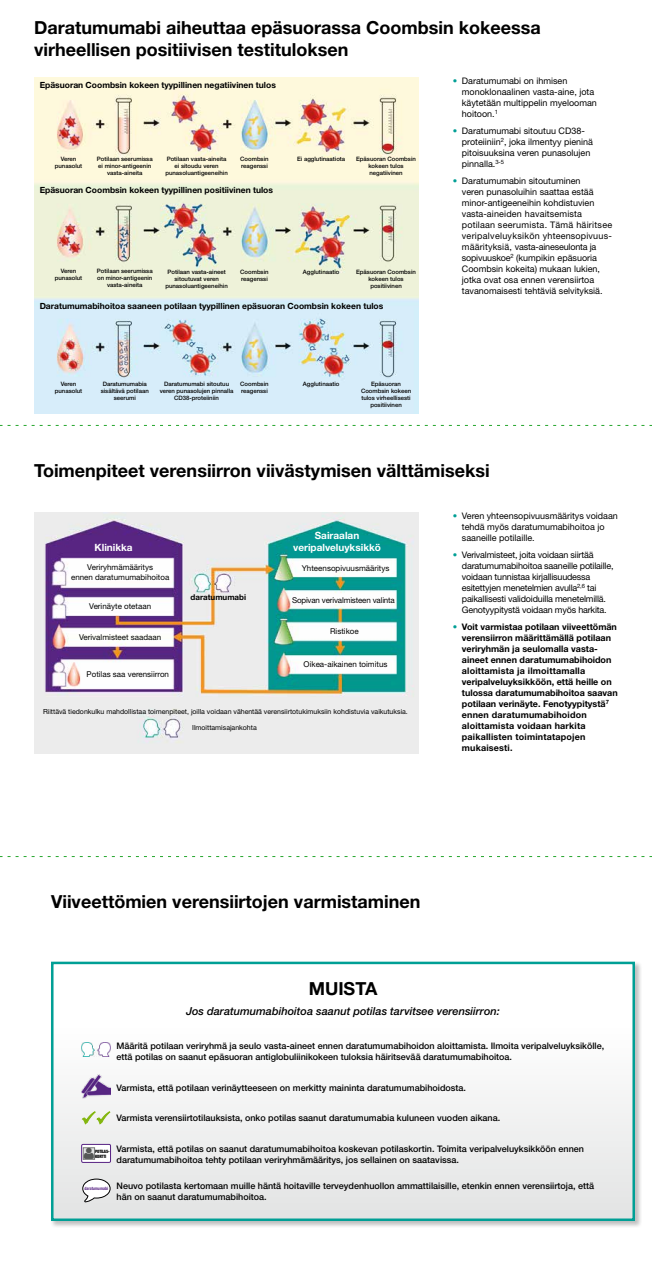
<style>
.page{position:relative;width:652px;height:1282px;background:#fff}
.page>*{position:absolute;margin:0;border:0;box-sizing:border-box;transform-origin:0 0}
.t1{font:700 18px/22px "Helvetica Neue LT Std";color:#000}
.t2{font:italic 500 11px "Helvetica Neue LT Std";color:#000}
.t3{font:700 10px/12px "Helvetica Neue LT Std";color:#fff;text-align:center}
.t4{font:500 9px/11px "Helvetica Neue LT Std";color:#000}
.t5{font:9px/11px "Helvetica Neue LT Std";color:#000}
.t6{font:700 9px/11px "Helvetica Neue LT Std";color:#000}
.t7{font:9px/11px "Helvetica Neue LT Std";letter-spacing:-.02em;color:#000}
.t8{font:700 8.5px "Helvetica Neue LT Std";color:#000}
.t9{font:8px/9.6px "Helvetica Neue LT Std";color:#000;text-align:center}
.t10{font:8px "Helvetica Neue LT Std";letter-spacing:-.02em;color:#000}
.t11{font:700 8px "Helvetica Neue LT Std";color:#000}
.t12{font:7px "Helvetica Neue LT Std";color:#000}
.t13{font:500 6px/7px "Helvetica Neue LT Std";color:#000;text-align:center}
.t14{font:900 condensed 4.5px/5px "Helvetica Neue LT Std";letter-spacing:-.02em;color:#000;scale:.9 1}
.t15{font:700 condensed 4.5px "Helvetica Neue LT Std";color:#562183;scale:.9 1}
.s1{color:#009f95}
</style>
<div class="page">
<img style="left:34px;top:77px;width:385px;height:337px">
<img style="left:34px;top:512px;width:385px;height:241px">
<div style="left:50px;top:960px;width:592px;height:267px;background:#000;opacity:.25"></div>
<div style="left:52px;top:962px;width:582px;height:257px;background:linear-gradient(to bottom,#fff,#e4e5e5)"></div>
<div style="left:51px;top:961px;width:584px;height:259px;border:2px solid #009f95"></div>
<svg style="left:82px;top:1110px;width:28px;height:14px"></svg>
<img style="left:82px;top:1074px;width:28px;height:24px">
<img style="left:82px;top:1042px;width:28px;height:14px">
<div style="left:82px;top:1144px;width:29px;height:18px;background:#fff"></div>
<div style="left:81px;top:1143px;width:30px;height:19px;border:1px solid #562183"></div>
<svg style="left:83px;top:1147px;width:12px;height:12px"></svg>
<svg style="left:82px;top:1178px;width:29px;height:24px"></svg>
<svg style="left:0;top:425px;width:652px;height:1px"></svg>
<svg style="left:0;top:856px;width:652px;height:1px"></svg>
<svg style="left:84px;top:1147px;width:10px;height:12px"></svg>
<h1 class="t1" style="left:34px;top:17px;width:508px">Daratumumabi aiheuttaa epäsuorassa Coombsin kokeessa virheellisen positiivisen testituloksen</h1>
<p class="t8" style="left:40px;top:80px;width:238px">Epäsuoran Coombsin kokeen tyypillinen negatiivinen tulos</p>
<p class="t13" style="left:55px;top:155px;width:29px">Veren punasolut</p>
<p class="t13" style="left:97px;top:155px;width:57px">Potilaan seerumissa ei minor-antigeenin vasta-aineita</p>
<p class="t13" style="left:165px;top:156px;width:64px">Potilaan vasta-aineita ei sitoudu veren punasoluantigeeneihin</p>
<p class="t13" style="left:240px;top:156px;width:30px;text-align:left">Coombsin reagenssi</p>
<p class="t13" style="left:297px;top:156px;width:50px">Ei agglutinaatiota</p>
<p class="t13" style="left:356px;top:156px;width:61px">Epäsuoran Coombsin kokeen tulos negatiivinen</p>
<p class="t8" style="left:40px;top:185px;width:235px">Epäsuoran Coombsin kokeen tyypillinen positiivinen tulos</p>
<p class="t13" style="left:55px;top:268px;width:29px">Veren punasolut</p>
<p class="t13" style="left:97px;top:268px;width:57px">Potilaan seerumissa on minor-antigeenin vasta-aineita</p>
<p class="t13" style="left:165px;top:268px;width:64px">Potilaan vasta-aineet sitoutuvat veren punasoluantigeeneihin</p>
<p class="t13" style="left:240px;top:268px;width:30px;text-align:left">Coombsin reagenssi</p>
<p class="t13" style="left:303px;top:268px;width:38px">Agglutinaatio</p>
<p class="t13" style="left:356px;top:268px;width:61px">Epäsuoran Coombsin kokeen tulos positiivinen</p>
<p class="t8" style="left:40px;top:300px;width:345px">Daratumumabihoitoa saaneen potilaan tyypillinen epäsuoran Coombsin kokeen tulos</p>
<p class="t13" style="left:55px;top:380px;width:29px">Veren punasolut</p>
<p class="t13" style="left:101px;top:380px;width:50px">Daratumumabia sisältävä potilaan seerumi</p>
<p class="t13" style="left:240px;top:380px;width:30px;text-align:left">Coombsin reagenssi</p>
<p class="t13" style="left:160px;top:380px;width:75px">Daratumumabi sitoutuu veren punasolujen pinnalla<br>CD38-proteiiniin</p>
<p class="t13" style="left:303px;top:380px;width:38px">Agglutinaatio</p>
<p class="t13" style="left:361px;top:380px;width:52px">Epäsuoran<br>Coombsin kokeen tulos virheellisesti positiivinen</p>
<p class="t5" style="left:462px;top:75px;width:137px;text-indent:-9px"><span class="s1">•</span> Daratumumabi on ihmisen monoklonaalinen vasta-aine, jota käytetään multippelin myelooman hoitoon.<sup>1</sup></p>
<p class="t5" style="left:462px;top:125px;width:133px;text-indent:-9px"><span class="s1">•</span> Daratumumabi sitoutuu CD38- proteiiniin<sup>2</sup>, joka ilmentyy pieninä pitoisuuksina veren punasolujen pinnalla.<sup>3-5</sup></p>
<p class="t5" style="left:462px;top:175px;width:152px;text-indent:-9px"><span class="s1">•</span> Daratumumabin sitoutuminen<br>veren punasoluihin saattaa estää minor-antigeeneihin kohdistuvien vasta-aineiden havaitsemista potilaan seerumista. Tämä häiritsee veripalveluyksikön yhteensopivuus&shy;määrityksiä, vasta-aineseulonta ja sopivuuskoe<sup>2</sup> (kumpikin epäsuoria Coombsin kokeita) mukaan lukien, jotka ovat osa ennen verensiirtoa tavanomaisesti tehtäviä selvityksiä.</p>
<h1 class="t1" style="left:34px;top:458px;width:457px">Toimenpiteet verensiirron viivästymisen välttämiseksi</h1>
<p class="t3" style="left:95px;top:541px;width:40px">Klinikka</p>
<p class="t9" style="left:71px;top:562px;width:100px">Veriryhmämääritys<br>ennen daratumumabihoitoa</p>
<p class="t9" style="left:89px;top:600px;width:63px">Verinäyte otetaan</p>
<p class="t9" style="left:79px;top:632px;width:84px">Verivalmisteet saadaan</p>
<p class="t9" style="left:87px;top:669px;width:84px">Potilas saa verensiirron</p>
<p class="t3" style="left:293px;top:529px;width:89px">Sairaalan veripalveluyksikkö</p>
<p class="t9" style="left:302px;top:563px;width:89px">Yhteensopivuusmääritys</p>
<p class="t11" style="left:191px;top:592px;width:57px">daratumumabi</p>
<p class="t10" style="left:292px;top:595px;width:104px">Sopivan verivalmisteen valinta</p>
<p class="t9" style="left:330px;top:626px;width:30px">Ristikoe</p>
<p class="t9" style="left:304px;top:659px;width:85px">Oikea-aikainen toimitus</p>
<p class="t12" style="left:43px;top:707px;width:366px">Riittävä tiedonkulku mahdollistaa toimenpiteet, joilla voidaan vähentää verensiirtotukimuksiin kohdistuvia vaikutuksia.</p>
<p class="t12" style="left:192px;top:723px;width:66px">Ilmoittamisajankohta</p>
<p class="t5" style="left:462px;top:510px;width:158px;text-indent:-9px"><span class="s1">•</span> Veren yhteensopivuusmääritys voidaan tehdä myös daratumumabihoitoa jo saaneille potilaille.</p>
<p class="t7" style="left:462px;top:549px;width:153px;text-indent:-9px"><span class="s1">•</span> Verivalmisteet, joita voidaan siirtää daratumumabihoitoa saaneille potilaille, voidaan tunnistaa kirjallisuudessa esitettyjen menetelmien avulla<sup>2,6</sup> tai paikallisesti validoiduilla menetelmillä.<br>Genotyypitystä voidaan myös harkita.</p>
<p class="t6" style="left:462px;top:621px;width:157px;text-indent:-9px"><span class="s1">•</span> Voit varmistaa potilaan viiveettömän verensiirron määrittämällä potilaan veriryhmän ja seulomalla vasta&shy;aineet ennen daratumumabihoidon aloittamista ja ilmoittamalla veripalveluyksikköön, että heille on tulossa daratumumabihoitoa saavan potilaan verinäyte. Fenotyypitystä<sup>7 </sup>ennen daratumumabihoidon aloittamista voidaan harkita paikallisten toimintatapojen mukaisesti.</p>
<h1 class="t1" style="left:51px;top:889px;width:371px">Viiveettömien verensiirtojen varmistaminen</h1>
<h1 class="t1" style="left:309px;top:977px;width:70px">MUISTA</h1>
<p class="t2" style="left:186px;top:1004px;width:315px">Jos daratumumabihoitoa saanut potilas tarvitsee verensiirron:</p>
<p class="t4" style="left:117px;top:1039px;width:489px">Määritä potilaan veriryhmä ja seulo vasta-aineet ennen daratumumabihoidon aloittamista. Ilmoita veripalveluyksikölle, että potilas on saanut epäsuoran antiglobuliinikokeen tuloksia häiritsevää daratumumabihoitoa.</p>
<p class="t4" style="left:117px;top:1081px;width:351px">Varmista, että potilaan verinäytteeseen on merkitty maininta daratumumabihoidosta.</p>
<p class="t4" style="left:117px;top:1112px;width:385px">Varmista verensiirtotilauksista, onko potilas saanut daratumumabia kuluneen vuoden aikana.</p>
<p class="t4" style="left:117px;top:1143px;width:469px">Varmista, että potilas on saanut daratumumabihoitoa koskevan potilaskortin. Toimita veripalveluyksikköön ennen daratumumabihoitoa tehty potilaan veriryhmämääritys, jos sellainen on saatavissa.</p>
<p class="t4" style="left:117px;top:1179px;width:479px">Neuvo potilasta kertomaan muille häntä hoitaville terveydenhuollon ammattilaisille, etenkin ennen verensiirtoja, että hän on saanut daratumumabihoitoa.</p>
<p class="t14" style="left:95px;top:1148px;width:18px">POTILAS-<br>KORTTI</p>
<p class="t15" style="left:84px;top:1185px;width:28px">daratumumabi</p>
</div>
